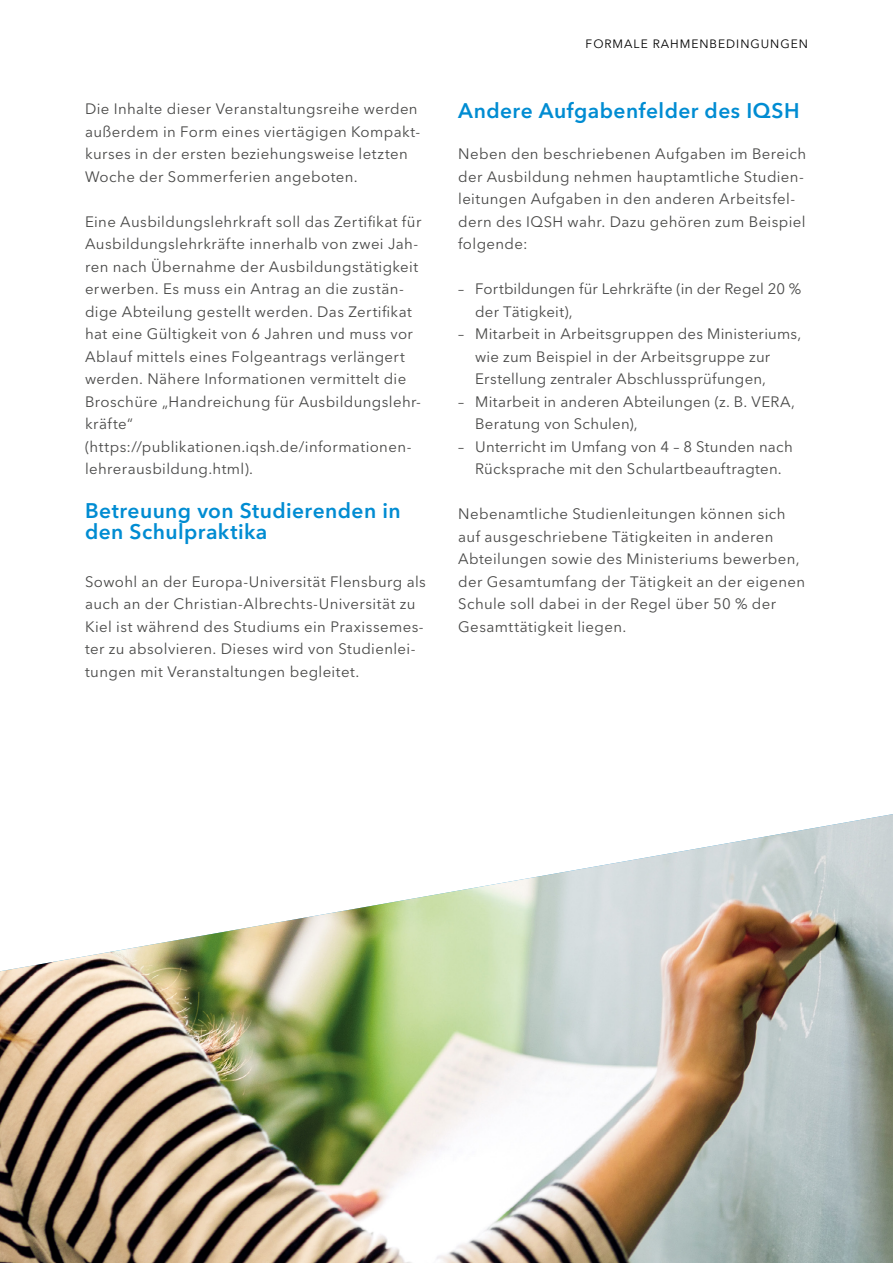
<style>
.page{position:relative;width:893px;height:1263px;background:#fff}
.page>*{position:absolute;margin:0;border:0;box-sizing:border-box;transform-origin:0 0}
.t1{font:600 21px/21px "Avenir Next LT Pro";letter-spacing:.02em;color:#008cd2}
.Fließtext{font:15px/22.5px "Avenir Next LT Pro";letter-spacing:.025em;color:#494948}
.Fließtext-2{font:15px/22.5px "Avenir Next LT Pro";letter-spacing:.005em;color:#494948}
.t2{font:12px "Avenir Next LT Pro";letter-spacing:.08em;color:#000}
</style>
<div class="page">
<img style="left:0;top:814px;width:893px;height:449px">
<p class="Fließtext" style="left:85px;top:98px;width:337px">Die Inhalte dieser Veranstaltungsreihe werden außerdem in Form eines viertägigen Kompakt&shy;kurses in der ersten beziehungsweise letzten Woche der Sommerferien angeboten.</p>
<p class="Fließtext" style="left:85px;top:210px;width:338px">Eine Ausbildungslehrkraft soll das Zertifikat für Ausbildungslehrkräfte innerhalb von zwei Jah&shy;ren nach Übernahme der Ausbildungstätigkeit erwerben. Es muss ein Antrag an die zustän&shy;dige Abteilung gestellt werden. Das Zertifikat hat eine Gültigkeit von 6 Jahren und muss vor Ablauf mittels eines Folgeantrags verlängert werden. Nähere Informationen vermittelt die Broschüre „Handreichung für Ausbildungslehr&shy;kräfte“ (https://publikationen.iqsh.de/informationen&shy;lehrerausbildung.html).</p>
<h2 class="t1" style="left:85px;top:500px;width:317px">Betreuung von Studierenden in den Schulpraktika</h2>
<p class="Fließtext" style="left:85px;top:570px;width:342px">Sowohl an der Europa-Universität Flensburg als auch an der Christian-Albrechts-Universität zu Kiel ist während des Studiums ein Praxissemes&shy;ter zu absolvieren. Dieses wird von Studienlei&shy;tungen mit Veranstaltungen begleitet.</p>
<p class="t2" style="left:586px;top:37px;width:224px">FORMALE RAHMENBEDINGUNGEN</p>
<h2 class="t1" style="left:458px;top:100px;width:343px">Andere Aufgabenfelder des IQSH</h2>
<p class="Fließtext" style="left:458px;top:143px;width:350px">Neben den beschriebenen Aufgaben im Bereich der Ausbildung nehmen hauptamtliche Studien&shy;leitungen Aufgaben in den anderen Arbeitsfel&shy;dern des IQSH wahr. Dazu gehören zum Beispiel folgende:</p>
<p class="Fließtext-2" style="left:475px;top:278px;width:328px;text-indent:-17px">– Fortbildungen für Lehrkräfte (in der Regel 20 % der Tätigkeit),</p>
<p class="Fließtext" style="left:475px;top:323px;width:328px;text-indent:-17px">– Mitarbeit in Arbeitsgruppen des Ministeriums, wie zum Beispiel in der Arbeitsgruppe zur<br>Erstellung zentraler Abschlussprüfungen,</p>
<p class="Fließtext" style="left:475px;top:390px;width:321px;text-indent:-17px">– Mitarbeit in anderen Abteilungen (z. B. VERA,<br>Beratung von Schulen),</p>
<p class="Fließtext" style="left:458px;top:435px;width:336px;text-align:center">– Unterricht im Umfang von 4 – 8 Stunden nach<br>Rücksprache mit den Schulartbeauftragten.</p>
<p class="Fließtext" style="left:458px;top:503px;width:349px">Nebenamtliche Studienleitungen können sich auf ausgeschriebene Tätigkeiten in anderen Abteilungen sowie des Ministeriums bewerben, der Gesamtumfang der Tätigkeit an der eigenen Schule soll dabei in der Regel über 50 % der Gesamttätigkeit liegen.</p>
</div>
